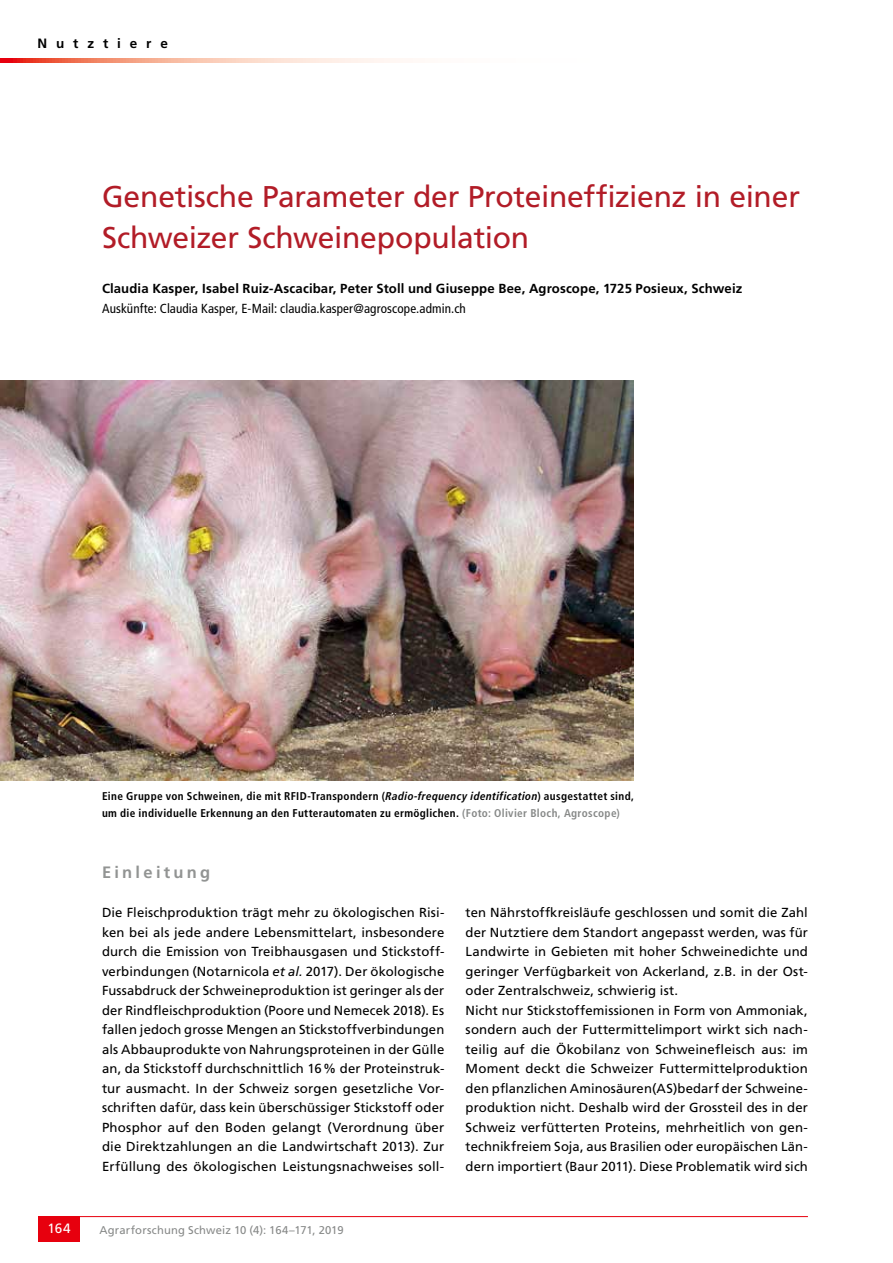
<style>
.page{position:relative;width:893px;height:1263px;background:#fff}
.page>*{position:absolute;margin:0;border:0;box-sizing:border-box;transform-origin:0 0}
.t1{font:30px/40.5px "Frutiger LT Std";letter-spacing:-.01em;color:#b21c27}
.t2{font:700 16.5px "Frutiger LT Std";letter-spacing:.2em;color:#929493}
.t3{font:700 13.5px "Frutiger LT Std";letter-spacing:.655em;color:#000}
.t4{font:13.5px "Frutiger LT Std";color:#fff}
.t5{font:13.2px/19.5px "Frutiger LT Std";letter-spacing:.01em;color:#000;text-align:justify}
.t6{font:700 13.2px "Frutiger LT Std";letter-spacing:.01em;color:#000}
.t7{font:condensed 13.2px "Frutiger LT Std";letter-spacing:.01em;color:#000}
.t8{font:700 condensed 11.25px/16.5px "Frutiger LT Std";letter-spacing:.03em;color:#000}
.t9{font:11.25px "Frutiger LT Std";letter-spacing:.015em;color:#878988}
.s1{font-style:italic}
.s2{color:#878988}
</style>
<div class="page">
<svg style="left:0;top:58px;width:403px;height:5px;background:#f6b09e"></svg>
<hr style="left:38px;top:1216px;width:770px;height:1px;background:#e7000e">
<div style="left:38px;top:1216px;width:42px;height:26px;background:#e7000e"></div>
<img style="left:0;top:380px;width:633px;height:401px">
<p class="t3" style="left:38px;top:36px;width:132px">Nutztiere</p>
<h1 class="t1" style="left:102px;top:177px;width:699px">Genetische Parameter der Proteineffizienz in einer<br>Schweizer Schweinepopulation</h1>
<p class="t6" style="left:102px;top:281px;width:642px">Claudia Kasper, Isabel Ruiz-Ascacibar, Peter Stoll und Giuseppe Bee, Agroscope, 1725 Posieux, Schweiz</p>
<p class="t7" style="left:102px;top:300px;width:365px">Auskünfte: Claudia Kasper, E-Mail: claudia.kasper@agroscope.admin.ch</p>
<p class="t8" style="left:102px;top:788px;width:534px">Eine Gruppe von Schweinen, die mit RFID-Transpondern (<span class="s1">Radio-frequency identification</span>) ausgestattet sind, um die individuelle Erkennung an den Futterautomaten zu ermöglichen. <span class="s2">(Foto: Olivier Bloch, Agroscope)</span></p>
<p class="t2" style="left:102px;top:863px;width:110px">Einleitung</p>
<p class="t5" style="left:102px;top:903px;width:344px">Die Fleischproduktion trägt mehr zu ökologischen Risi&shy;ken bei als jede andere Lebensmittelart, insbesondere durch die Emission von Treibhausgasen und Stickstoff&shy;verbindungen (Notarnicola <span class="s1">et al.</span> 2017). Der ökologische Fussabdruck der Schweineproduktion ist geringer als der der Rindfleischproduktion (Poore und Nemecek 2018). Es fallen jedoch grosse Mengen an Stickstoffverbindungen als Abbauprodukte von Nahrungsproteinen in der Gülle an, da Stickstoff durchschnittlich 16% der Proteinstruk&shy;tur ausmacht. In der Schweiz sorgen gesetzliche Vor&shy;schriften dafür, dass kein überschüssiger Stickstoff oder Phosphor auf den Boden gelangt (Verordnung über die Direktzahlungen an die Landwirtschaft 2013). Zur Erfüllung des ökologischen Leistungsnachweises soll-</p>
<p class="t4" style="left:48px;top:1221px;width:24px">164</p>
<p class="t9" style="left:99px;top:1223px;width:246px">Agrarforschung Schweiz 10 (4): 164–171, 2019</p>
<p class="t5" style="left:466px;top:903px;width:344px;text-align:left">ten Nährstoffkreisläufe geschlossen und somit die Zahl der Nutztiere dem Standort angepasst werden, was für Landwirte in Gebieten mit hoher Schweinedichte und geringer Verfügbarkeit von Ackerland, z.B. in der Ost&shy;oder Zentralschweiz, schwierig ist.<br>Nicht nur Stickstoffemissionen in Form von Ammoniak, sondern auch der Futtermittelimport wirkt sich nach&shy;teilig auf die Ökobilanz von Schweinefleisch aus: im Moment deckt die Schweizer Futtermittelproduktion den pflanzlichen Aminosäuren(AS)bedarf der Schweine&shy;produktion nicht. Deshalb wird der Grossteil des in der Schweiz verfütterten Proteins, mehrheitlich von gen&shy;technikfreiem Soja, aus Brasilien oder europäischen Län&shy;dern importiert (Baur 2011). Diese Problematik wird sich</p>
</div>
